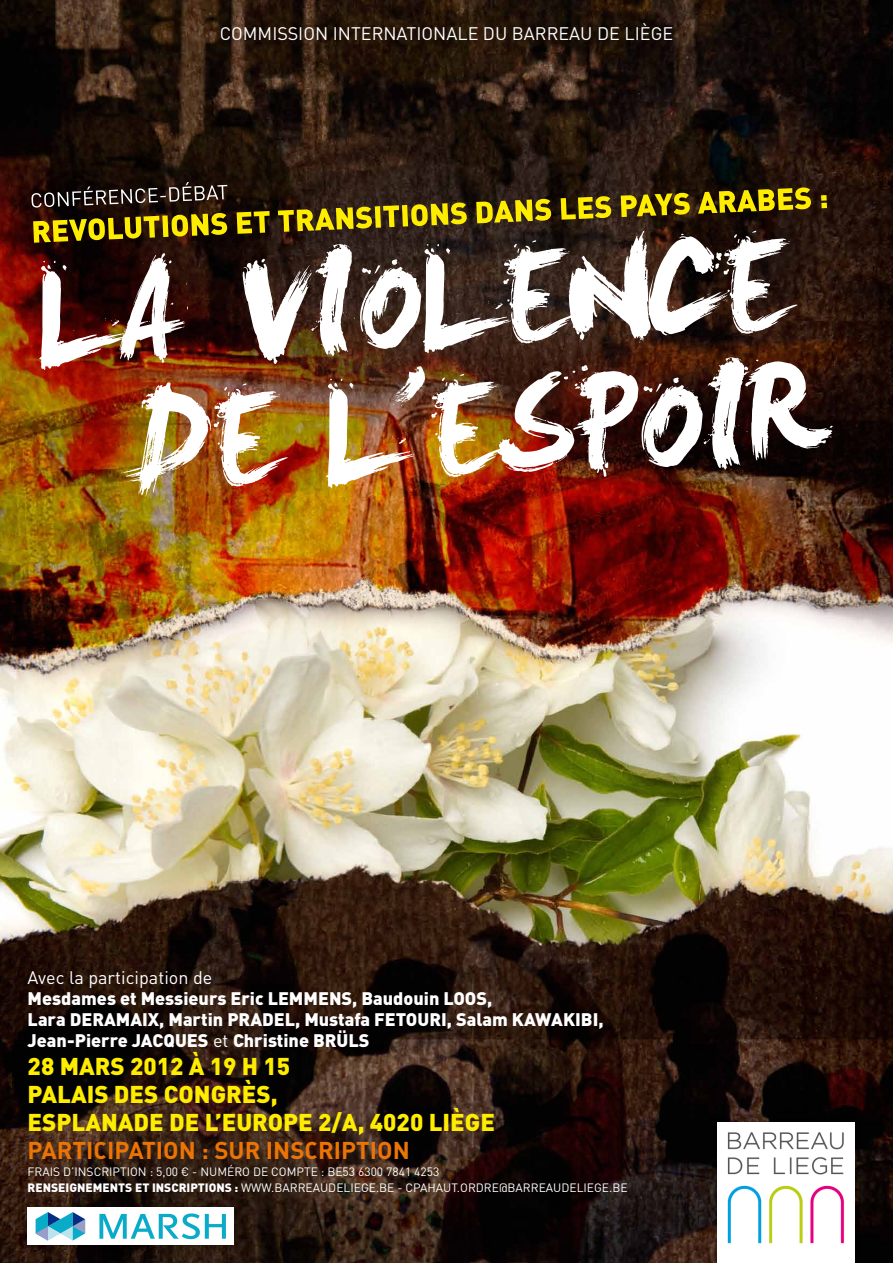
<style>
.page{position:relative;width:893px;height:1263px;background:#fff}
.page>*{position:absolute;margin:0;border:0;box-sizing:border-box;transform-origin:0 0}
.t1{font:900 24px "DIN";color:#ffed00}
.t2{font:700 24px "DIN";color:#ec7405}
.t3{font:900 18px/21px "DIN";color:#fff}
.t4{font:18px "DIN";color:#fff}
.t5{font:12px "DIN";color:#fff}
.t6{font:900 12px "DIN";color:#fff}
.s1{font-weight:400}
.s2{font-weight:900}
</style>
<div class="page">
<img style="left:0;top:0;width:893px;height:1263px">
<img style="left:121px;top:357px;width:712px;height:142px">
<svg style="left:39px;top:243px;width:759px;height:127px"></svg>
<svg style="left:31px;top:182px;width:796px;height:61px;background:#504110"></svg>
<div style="left:713px;top:1118px;width:146px;height:145px;background:#000;opacity:.35"></div>
<img style="left:718px;top:1123px;width:137px;height:140px">
<div style="left:23px;top:1203px;width:215px;height:46px;background:#000;opacity:.35"></div>
<div style="left:28px;top:1208px;width:206px;height:37px;background:#fff"></div>
<svg style="left:36px;top:1212px;width:49px;height:28px"></svg>
<svg style="left:99px;top:1213px;width:127px;height:26px"></svg>
<p class="t4" style="left:220px;top:22px;width:455px">COMMISSION INTERNATIONALE DU BARREAU DE LIÈGE</p>
<p class="t4" style="left:28px;top:966px;width:186px">AVEC LA PARTICIPATION DE</p>
<p class="t3" style="left:28px;top:987px;width:577px">Mesdames et Messieurs Eric LEMMENS, Baudouin LOOS,<br>Lara DERAMAIX, Martin PRADEL, Mustafa FETOURI, Salam KAWAKIBI,<br>Jean-Pierre JACQUES <span class="s1">ET</span> Christine BRÜLS</p>
<h1 class="t1" style="left:28px;top:1050px;width:49px">28 mars</h1>
<h1 class="t1" style="left:130px;top:1050px;width:162px">2012 à 19 h 15</h1>
<h1 class="t1" style="left:28px;top:1078px;width:29px">Palais</h1>
<h1 class="t1" style="left:114px;top:1078px;width:15px">des</h1>
<h1 class="t1" style="left:164px;top:1078px;width:115px">Congrès,</h1>
<h1 class="t1" style="left:28px;top:1106px;width:31px">Esplanade</h1>
<h1 class="t1" style="left:169px;top:1106px;width:83px">de l’Europe</h1>
<h1 class="t1" style="left:318px;top:1106px;width:175px">2/A, 4020 Liège</h1>
<h1 class="t2" style="left:28px;top:1135px;width:384px">PARTICIPATION : SUR INSCRIPTION</h1>
<p class="t5" style="left:28px;top:1164px;width:413px">FRAIS D’INSCRIPTION : 5,00 € - N UMÉRO DE COMPTE : BE53 6300 7841 4253</p>
<p class="t6" style="left:28px;top:1180px;width:16px">Rensei</p>
<p class="t6" style="left:69px;top:1180px;width:17px">gnements</p>
<p class="t6" style="left:135px;top:1180px;width:25px">et inscriptions</p>
<p class="t5" style="left:235px;top:1180px;width:395px"><span class="s2">:</span> WWW.BARREAUDELIEGE.BE - CPAHAUT.ORDRE@BARREAUDELIEGE.BE</p>
</div>
